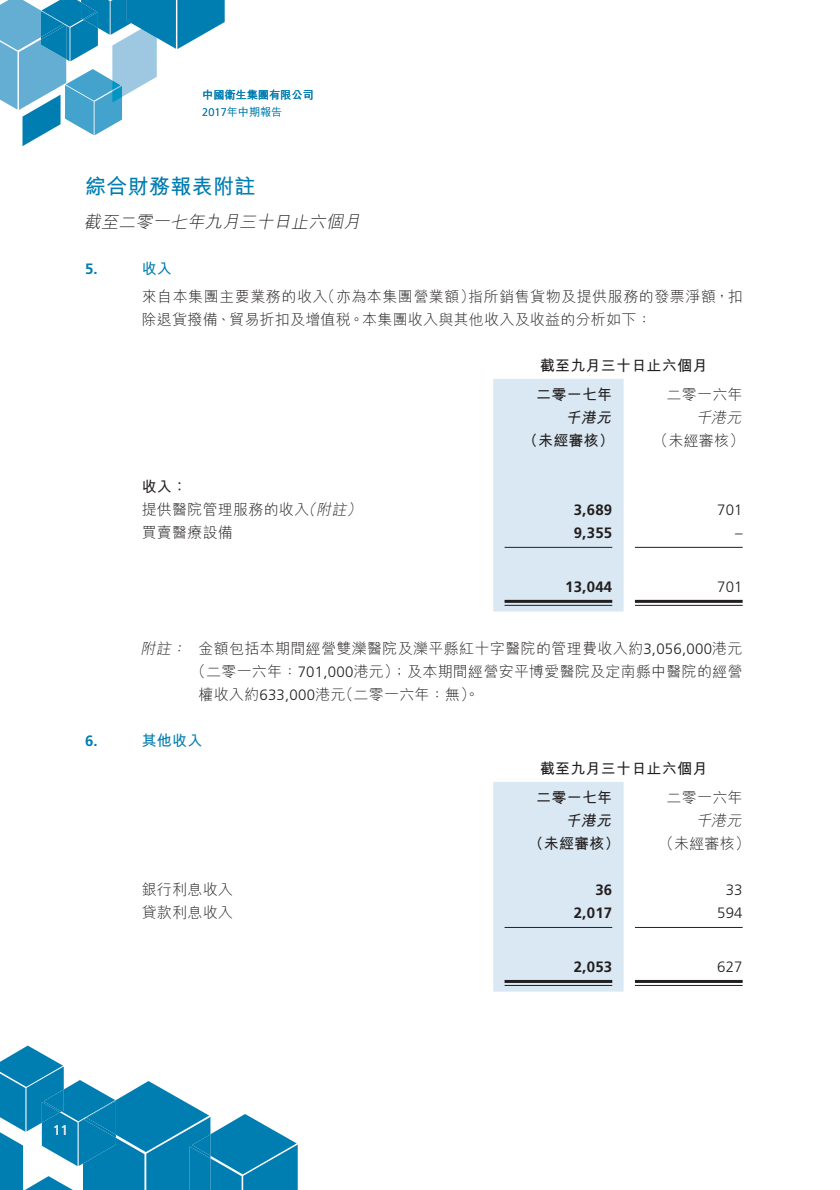
<style>
.page{position:relative;width:840px;height:1190px;background:#fff}
.page>*{position:absolute;margin:0;border:0;box-sizing:border-box;transform-origin:0 0}
.t1{font:21px "M Hei HK Bold E Ten B5 H";letter-spacing:.015em;color:#007db1}
.t2{font:italic 17px "M Hei HK Light E Ten B5 H";color:#231f20}
.t3{font:15px "M Hei HK Light E Ten B5 H";letter-spacing:.015em;color:#231f20}
.t4{font:15px/23px "M Hei HK Light E Ten B5 H";letter-spacing:.035em;color:#231f20}
.t5{font:15px/28.6px "M Hei HK Bold E Ten B5 H";letter-spacing:.015em;color:#231f20}
.t6{font:700 15px "Frutiger LT Std";letter-spacing:.015em;color:#231f20}
.t7{font:300 15px "Frutiger LT Std";letter-spacing:.015em;color:#231f20}
.t8{font:15px "M Hei HK Bold E Ten B5 H";letter-spacing:.015em;color:#007db1}
.t9{font:italic 15px "M Hei HK Bold E Ten B5 H";color:#231f20}
.t10{font:italic 15px "M Hei HK Light E Ten B5 H";color:#231f20}
.t11{font:700 15px "Frutiger LT Std";color:#007db1}
.t12{font:14px "Frutiger LT Std";color:#e6e7e8}
.t13{font:11.2px "M Hei HK Bold E Ten B5 H";letter-spacing:-.01em;color:#007db1}
.t14{font:11px "M Hei HK Light E Ten B5 H";letter-spacing:.005em;color:#007db1}
.s1{font-family:"Frutiger LT Std";font-weight:300}
.s2{font-style:italic}
</style>
<div class="page">
<svg style="left:0;top:0;width:225px;height:146px"></svg>
<svg style="left:0;top:1046px;width:298px;height:144px"></svg>
<div style="left:493px;top:379px;width:131px;height:233px;background:#d9e8f3"></div>
<hr style="left:505px;top:547px;width:107px;height:1px;background:#231f20">
<hr style="left:635px;top:547px;width:108px;height:1px;background:#231f20">
<hr style="left:505px;top:600px;width:107px;height:3px;background:#231f20">
<hr style="left:505px;top:605px;width:107px;height:1px;background:#231f20">
<hr style="left:635px;top:600px;width:108px;height:3px;background:#231f20">
<hr style="left:635px;top:605px;width:108px;height:1px;background:#231f20">
<div style="left:493px;top:782px;width:131px;height:210px;background:#d9e8f3"></div>
<hr style="left:505px;top:927px;width:107px;height:1px;background:#231f20">
<hr style="left:635px;top:927px;width:108px;height:1px;background:#231f20">
<hr style="left:505px;top:980px;width:107px;height:3px;background:#231f20">
<hr style="left:505px;top:985px;width:107px;height:1px;background:#231f20">
<hr style="left:635px;top:980px;width:108px;height:3px;background:#231f20">
<hr style="left:635px;top:985px;width:108px;height:1px;background:#231f20">
<p class="t13" style="left:202px;top:90px;width:113px">中國衛生集團有限公司</p>
<p class="t14" style="left:202px;top:108px;width:82px"><span class="s1">2017</span>年中期報告</p>
<h1 class="t1" style="left:85px;top:178px;width:172px">綜合財務報表附註</h1>
<p class="t2" style="left:84px;top:216px;width:281px">截至二零一七年九月三十日止六個月</p>
<p class="t11" style="left:85px;top:260px;width:14px">5.</p>
<p class="t8" style="left:142px;top:262px;width:32px">收入</p>
<p class="t4" style="left:142px;top:287px;width:602px">來自本集團主要業務的收入（亦為本集團營業額）指所銷售貨物及提供服務的發票淨額，扣除退貨撥備、貿易折扣及增值稅。本集團收入與其他收入及收益的分析如下：</p>
<p class="t5" style="left:536px;top:353px;width:173px">截至九月三十日止六個月二零一七年</p>
<p class="t3" style="left:667px;top:389px;width:77px">二零一六年</p>
<p class="t9" style="left:566px;top:412px;width:50px">千港元</p>
<p class="t10" style="left:696px;top:412px;width:50px">千港元</p>
<p class="t5" style="left:523px;top:428px;width:93px">（未經審核）</p>
<p class="t3" style="left:653px;top:435px;width:93px">（未經審核）</p>
<p class="t5" style="left:142px;top:474px;width:47px">收入：</p>
<p class="t3" style="left:142px;top:504px;width:224px">提供醫院管理服務的收入<span class="s2">（附註）</span></p>
<p class="t6" style="left:574px;top:501px;width:40px">3,689</p>
<p class="t7" style="left:717px;top:503px;width:27px">701</p>
<p class="t3" style="left:142px;top:527px;width:93px">買賣醫療設備</p>
<p class="t6" style="left:574px;top:524px;width:40px">9,355</p>
<p class="t7" style="left:735px;top:526px;width:9px">–</p>
<p class="t6" style="left:565px;top:578px;width:49px">13,044</p>
<p class="t7" style="left:717px;top:580px;width:27px">701</p>
<p class="t3" style="left:141px;top:642px;width:604px"><span class="s2">附註：</span> 金額包括本期間經營雙灤醫院及灤平縣紅十字醫院的管理費收入約<span class="s1">3,056,000</span>港元</p>
<p class="t3" style="left:191px;top:665px;width:553px">（二零一六年：<span class="s1">701,000</span>港元）；及本期間經營安平博愛醫院及定南縣中醫院的經營</p>
<p class="t3" style="left:198px;top:688px;width:282px">權收入約<span class="s1">633,000</span>港元（二零一六年：無）。</p>
<p class="t11" style="left:85px;top:732px;width:14px">6.</p>
<p class="t8" style="left:142px;top:734px;width:62px">其他收入</p>
<p class="t5" style="left:536px;top:756px;width:173px">截至九月三十日止六個月二零一七年</p>
<p class="t3" style="left:667px;top:792px;width:77px">二零一六年</p>
<p class="t9" style="left:566px;top:815px;width:50px">千港元</p>
<p class="t10" style="left:696px;top:815px;width:50px">千港元</p>
<p class="t5" style="left:529px;top:831px;width:93px">（未經審核）</p>
<p class="t3" style="left:659px;top:838px;width:93px">（未經審核）</p>
<p class="t3" style="left:142px;top:884px;width:93px">銀行利息收入</p>
<p class="t6" style="left:595px;top:881px;width:18px">36</p>
<p class="t7" style="left:726px;top:883px;width:18px">33</p>
<p class="t3" style="left:142px;top:907px;width:93px">貸款利息收入</p>
<p class="t6" style="left:574px;top:904px;width:40px">2,017</p>
<p class="t7" style="left:717px;top:906px;width:27px">594</p>
<p class="t6" style="left:574px;top:958px;width:40px">2,053</p>
<p class="t7" style="left:717px;top:960px;width:27px">627</p>
<p class="t12" style="left:53px;top:1122px;width:17px">11</p>
</div>
